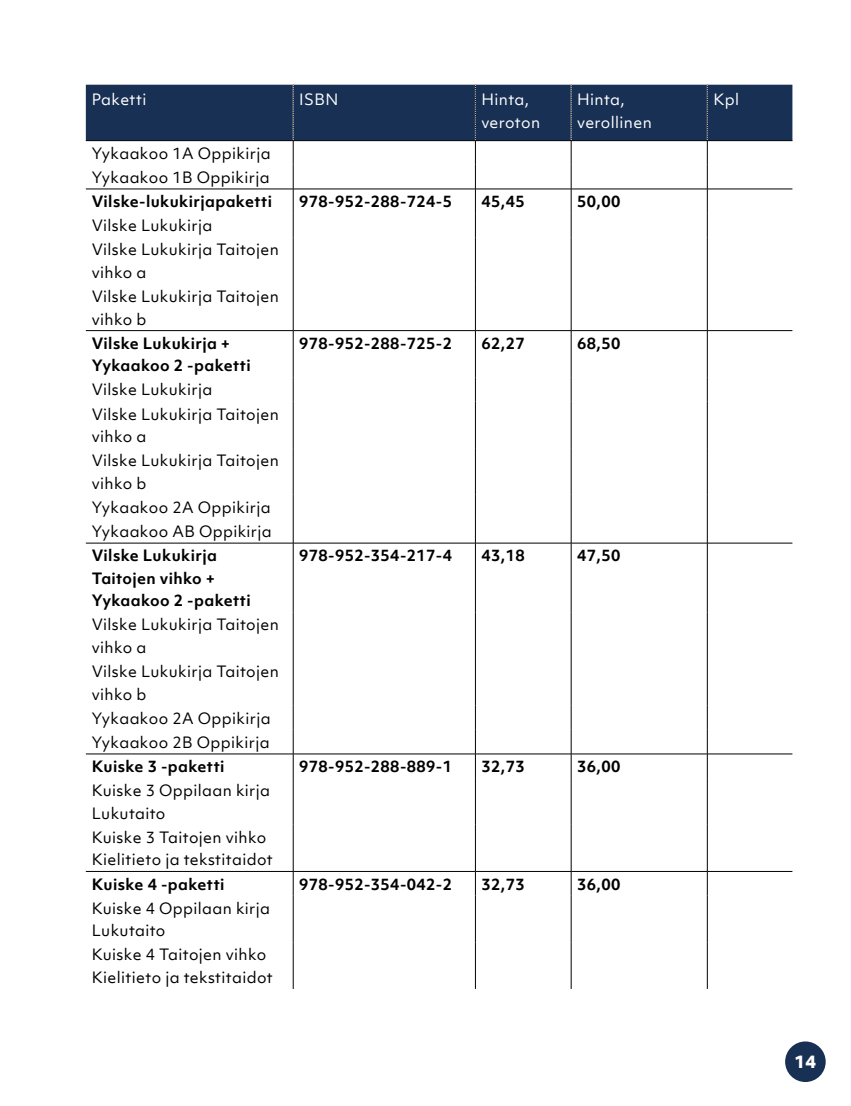
<style>
.page{position:relative;width:851px;height:1106px;background:#fff}
.page>*{position:absolute;margin:0;border:0;box-sizing:border-box;transform-origin:0 0}
.t1{font:800 16.5px "Objektiv Mk 1";color:#fff}
.t2{font:15px/24.2px "Objektiv Mk 1";letter-spacing:.025em;color:#000}
.t3{font:700 15px/22.5px "Objektiv Mk 1";letter-spacing:.025em;color:#000}
.t4{font:15px/22.5px "Objektiv Mk 1";letter-spacing:.025em;color:#fff}
</style>
<div class="page">
<div style="left:86px;top:85px;width:706px;height:55px;background:#183054"></div>
<hr style="left:293px;top:778px;width:1px;height:46px;background:#000">
<hr style="left:475px;top:778px;width:1px;height:46px;background:#000">
<hr style="left:571px;top:778px;width:1px;height:46px;background:#000">
<hr style="left:707px;top:778px;width:1px;height:46px;background:#000">
<hr style="left:293px;top:824px;width:1px;height:47px;background:#000">
<hr style="left:475px;top:824px;width:1px;height:47px;background:#000">
<hr style="left:571px;top:824px;width:1px;height:47px;background:#000">
<hr style="left:707px;top:824px;width:1px;height:47px;background:#000">
<hr style="left:86px;top:871px;width:207px;height:1px;background:#000">
<hr style="left:293px;top:871px;width:182px;height:1px;background:#000">
<svg style="left:293px;top:871px;width:1px;height:24px"></svg>
<hr style="left:475px;top:871px;width:96px;height:1px;background:#000">
<svg style="left:475px;top:871px;width:1px;height:24px"></svg>
<hr style="left:571px;top:871px;width:136px;height:1px;background:#000">
<svg style="left:571px;top:871px;width:1px;height:24px"></svg>
<hr style="left:707px;top:871px;width:85px;height:1px;background:#000">
<svg style="left:707px;top:871px;width:1px;height:24px"></svg>
<hr style="left:293px;top:895px;width:1px;height:47px;background:#000">
<hr style="left:475px;top:895px;width:1px;height:47px;background:#000">
<hr style="left:571px;top:895px;width:1px;height:47px;background:#000">
<hr style="left:707px;top:895px;width:1px;height:47px;background:#000">
<hr style="left:293px;top:942px;width:1px;height:47px;background:#000">
<hr style="left:475px;top:942px;width:1px;height:47px;background:#000">
<hr style="left:571px;top:942px;width:1px;height:47px;background:#000">
<hr style="left:707px;top:942px;width:1px;height:47px;background:#000">
<hr style="left:86px;top:140px;width:207px;height:1px;background:#000">
<hr style="left:293px;top:140px;width:182px;height:1px;background:#000">
<hr style="left:475px;top:140px;width:96px;height:1px;background:#000">
<hr style="left:571px;top:140px;width:136px;height:1px;background:#000">
<hr style="left:707px;top:140px;width:85px;height:1px;background:#000">
<hr style="left:86px;top:189px;width:207px;height:1px;background:#000">
<hr style="left:293px;top:189px;width:182px;height:1px;background:#000">
<hr style="left:475px;top:189px;width:96px;height:1px;background:#000">
<hr style="left:571px;top:189px;width:136px;height:1px;background:#000">
<hr style="left:707px;top:189px;width:85px;height:1px;background:#000">
<svg style="left:293px;top:85px;width:1px;height:152px"></svg>
<svg style="left:475px;top:85px;width:1px;height:152px"></svg>
<svg style="left:571px;top:85px;width:1px;height:152px"></svg>
<svg style="left:707px;top:85px;width:1px;height:152px"></svg>
<hr style="left:293px;top:237px;width:1px;height:47px;background:#000">
<hr style="left:475px;top:237px;width:1px;height:47px;background:#000">
<hr style="left:571px;top:237px;width:1px;height:47px;background:#000">
<hr style="left:707px;top:237px;width:1px;height:47px;background:#000">
<hr style="left:293px;top:284px;width:1px;height:46px;background:#000">
<hr style="left:475px;top:284px;width:1px;height:46px;background:#000">
<hr style="left:571px;top:284px;width:1px;height:46px;background:#000">
<hr style="left:707px;top:284px;width:1px;height:46px;background:#000">
<hr style="left:86px;top:330px;width:207px;height:1px;background:#000">
<hr style="left:293px;top:330px;width:182px;height:1px;background:#000">
<hr style="left:293px;top:331px;width:1px;height:46px;background:#000">
<hr style="left:475px;top:330px;width:96px;height:1px;background:#000">
<hr style="left:475px;top:331px;width:1px;height:46px;background:#000">
<hr style="left:571px;top:330px;width:136px;height:1px;background:#000">
<hr style="left:571px;top:331px;width:1px;height:46px;background:#000">
<hr style="left:707px;top:330px;width:85px;height:1px;background:#000">
<hr style="left:707px;top:331px;width:1px;height:46px;background:#000">
<svg style="left:293px;top:377px;width:1px;height:24px"></svg>
<svg style="left:475px;top:377px;width:1px;height:24px"></svg>
<svg style="left:571px;top:377px;width:1px;height:24px"></svg>
<svg style="left:707px;top:377px;width:1px;height:24px"></svg>
<hr style="left:293px;top:401px;width:1px;height:47px;background:#000">
<hr style="left:475px;top:401px;width:1px;height:47px;background:#000">
<hr style="left:571px;top:401px;width:1px;height:47px;background:#000">
<hr style="left:707px;top:401px;width:1px;height:47px;background:#000">
<hr style="left:293px;top:448px;width:1px;height:47px;background:#000">
<hr style="left:475px;top:448px;width:1px;height:47px;background:#000">
<hr style="left:571px;top:448px;width:1px;height:47px;background:#000">
<hr style="left:707px;top:448px;width:1px;height:47px;background:#000">
<svg style="left:293px;top:495px;width:1px;height:48px"></svg>
<svg style="left:475px;top:495px;width:1px;height:48px"></svg>
<svg style="left:571px;top:495px;width:1px;height:48px"></svg>
<svg style="left:707px;top:495px;width:1px;height:48px"></svg>
<hr style="left:86px;top:543px;width:207px;height:1px;background:#000">
<hr style="left:293px;top:543px;width:182px;height:1px;background:#000">
<hr style="left:293px;top:543px;width:1px;height:69px;background:#000">
<hr style="left:475px;top:543px;width:96px;height:1px;background:#000">
<hr style="left:475px;top:543px;width:1px;height:69px;background:#000">
<hr style="left:571px;top:543px;width:136px;height:1px;background:#000">
<hr style="left:571px;top:543px;width:1px;height:69px;background:#000">
<hr style="left:707px;top:543px;width:85px;height:1px;background:#000">
<hr style="left:707px;top:543px;width:1px;height:69px;background:#000">
<hr style="left:293px;top:612px;width:1px;height:47px;background:#000">
<hr style="left:475px;top:612px;width:1px;height:47px;background:#000">
<hr style="left:571px;top:612px;width:1px;height:47px;background:#000">
<hr style="left:707px;top:612px;width:1px;height:47px;background:#000">
<hr style="left:293px;top:659px;width:1px;height:46px;background:#000">
<hr style="left:475px;top:659px;width:1px;height:46px;background:#000">
<hr style="left:571px;top:659px;width:1px;height:46px;background:#000">
<hr style="left:707px;top:659px;width:1px;height:46px;background:#000">
<svg style="left:293px;top:705px;width:1px;height:73px"></svg>
<svg style="left:475px;top:705px;width:1px;height:73px"></svg>
<svg style="left:571px;top:705px;width:1px;height:73px"></svg>
<svg style="left:707px;top:705px;width:1px;height:73px"></svg>
<hr style="left:86px;top:753px;width:207px;height:1px;background:#000">
<hr style="left:293px;top:753px;width:182px;height:1px;background:#000">
<hr style="left:475px;top:753px;width:96px;height:1px;background:#000">
<hr style="left:571px;top:753px;width:136px;height:1px;background:#000">
<hr style="left:707px;top:753px;width:85px;height:1px;background:#000">
<div style="left:785px;top:1041px;width:40px;height:41px;background:#183054;border-radius:50%"></div>
<p class="t4" style="left:92px;top:88px;width:56px">Paketti</p>
<p class="t4" style="left:299px;top:88px;width:41px">ISBN</p>
<p class="t4" style="left:481px;top:88px;width:60px">Hinta, veroton</p>
<p class="t4" style="left:577px;top:88px;width:76px">Hinta, verollinen</p>
<p class="t4" style="left:713px;top:88px;width:27px">Kpl</p>
<p class="t2" style="left:92px;top:141px;width:180px">Yykaakoo 1A Oppikirja<br>Yykaakoo 1B Oppikirja</p>
<p class="t3" style="left:92px;top:190px;width:182px">Vilske-lukukirjapaketti</p>
<p class="t3" style="left:299px;top:190px;width:154px">978-952-288-724-5</p>
<p class="t3" style="left:481px;top:190px;width:45px">45,45</p>
<p class="t3" style="left:577px;top:190px;width:45px">50,00</p>
<p class="t2" style="left:92px;top:213px;width:188px">Vilske Lukukirja<br>Vilske Lukukirja Taitojen</p>
<p class="t2" style="left:92px;top:260px;width:188px">vihko a<br>Vilske Lukukirja Taitojen</p>
<p class="t2" style="left:92px;top:307px;width:56px">vihko b</p>
<p class="t3" style="left:92px;top:331px;width:160px">Vilske Lukukirja +<br>Yykaakoo 2 -paketti</p>
<p class="t3" style="left:299px;top:331px;width:154px">978-952-288-725-2</p>
<p class="t3" style="left:481px;top:331px;width:45px">62,27</p>
<p class="t3" style="left:577px;top:331px;width:45px">68,50</p>
<p class="t2" style="left:92px;top:377px;width:188px">Vilske Lukukirja<br>Vilske Lukukirja Taitojen</p>
<p class="t2" style="left:92px;top:424px;width:188px">vihko a<br>Vilske Lukukirja Taitojen</p>
<p class="t2" style="left:92px;top:471px;width:181px">vihko b<br>Yykaakoo 2A Oppikirja<br>Yykaakoo AB Oppikirja</p>
<p class="t3" style="left:92px;top:544px;width:160px">Vilske Lukukirja<br>Taitojen vihko +<br>Yykaakoo 2 -paketti</p>
<p class="t3" style="left:299px;top:544px;width:154px">978-952-354-217-4</p>
<p class="t3" style="left:481px;top:544px;width:45px">43,18</p>
<p class="t3" style="left:577px;top:544px;width:45px">47,50</p>
<p class="t2" style="left:92px;top:613px;width:188px;line-height:22.5px">Vilske Lukukirja Taitojen vihko a</p>
<p class="t2" style="left:92px;top:660px;width:188px;line-height:22.5px">Vilske Lukukirja Taitojen vihko b</p>
<p class="t2" style="left:92px;top:706px;width:180px">Yykaakoo 2A Oppikirja<br>Yykaakoo 2B Oppikirja</p>
<p class="t3" style="left:92px;top:755px;width:134px">Kuiske 3 -paketti</p>
<p class="t3" style="left:299px;top:755px;width:154px">978-952-288-889-1</p>
<p class="t3" style="left:481px;top:755px;width:45px">32,73</p>
<p class="t3" style="left:577px;top:755px;width:45px">36,00</p>
<p class="t2" style="left:92px;top:779px;width:180px;line-height:22.5px">Kuiske 3 Oppilaan kirja<br>Lukutaito</p>
<p class="t2" style="left:92px;top:826px;width:182px;line-height:22.5px">Kuiske 3 Taitojen vihko<br>Kielitieto ja tekstitaidot</p>
<p class="t3" style="left:92px;top:872px;width:134px">Kuiske 4 -paketti</p>
<p class="t3" style="left:299px;top:872px;width:154px">978-952-354-042-2</p>
<p class="t3" style="left:481px;top:872px;width:45px">32,73</p>
<p class="t3" style="left:577px;top:872px;width:45px">36,00</p>
<p class="t2" style="left:92px;top:896px;width:180px;line-height:22.5px">Kuiske 4 Oppilaan kirja<br>Lukutaito</p>
<p class="t2" style="left:92px;top:943px;width:182px;line-height:22.5px">Kuiske 4 Taitojen vihko<br>Kielitieto ja tekstitaidot</p>
<p class="t1" style="left:794px;top:1050px;width:23px">14</p>
</div>
